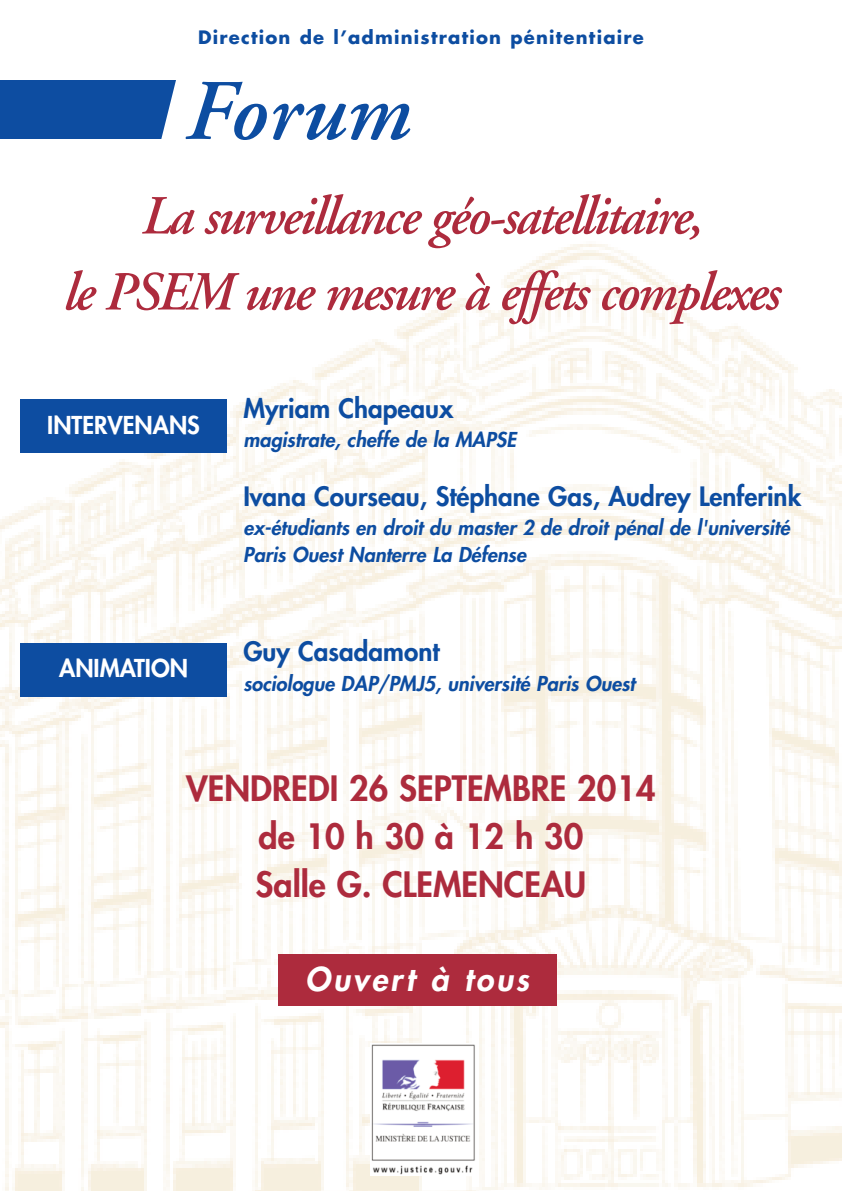
<style>
.page{position:relative;width:842px;height:1191px;background:#fff}
.page>*{position:absolute;margin:0;border:0;box-sizing:border-box;transform-origin:0 0}
.t1{font:italic 600 86px "Adobe Garamond";letter-spacing:.005em;color:#0d4da1}
.t2{font:italic 600 55px/76px "Adobe Garamond";letter-spacing:-.04em;color:#ad2b3d;text-align:center;scale:.96 1}
.t3{font:800 34px/48px "Futura";color:#ad2b3d;text-align:center}
.t4{font:italic 800 32px "Futura";letter-spacing:.085em;color:#fff}
.t5{font:800 26px "Futura";color:#0d4da1}
.t6{font:800 24px "Futura";color:#fff}
.t7{font:italic 800 20px/26.6px "Futura";color:#0d4da1}
.t8{font:700 18px "Futura";letter-spacing:.07em;color:#0d4da1}
</style>
<div class="page">
<img style="left:0;top:244px;width:842px;height:947px">
<div style="left:0;top:81px;width:177px;height:58px;background:#0d4da1"></div>
<div style="left:278px;top:954px;width:278px;height:51px;background:#ad2b3d"></div>
<div style="left:20px;top:643px;width:207px;height:53px;background:#0d4da1"></div>
<div style="left:20px;top:399px;width:207px;height:54px;background:#0d4da1"></div>
<svg style="left:160px;top:80px;width:17px;height:59px"></svg>
<img style="left:370px;top:1043px;width:105px;height:132px">
<p class="t8" style="left:198px;top:29px;width:447px">Direction de l’administration pénitentiaire</p>
<h1 class="t1" style="left:182px;top:77px;width:227px">Forum</h1>
<h2 class="t2" style="left:62px;top:183px;width:748px">La surveillance géo-satellitaire,<br>le PSEM une mesure à effets complexes</h2>
<p class="t6" style="left:47px;top:413px;width:154px">INTERVENANS</p>
<p class="t6" style="left:59px;top:657px;width:130px">ANIMATION</p>
<h3 class="t5" style="left:243px;top:396px;width:212px">Myriam Chapeaux</h3>
<p class="t7" style="left:243px;top:428px;width:274px">magistrate, cheffe de la MAPSE</p>
<h3 class="t5" style="left:243px;top:484px;width:559px">Ivana Courseau, Stéphane Gas, Audrey Lenferink</h3>
<p class="t7" style="left:243px;top:516px;width:548px">ex-étudiants en droit du master 2 de droit pénal de l'université<br>Paris Ouest Nanterre La Défense</p>
<h3 class="t5" style="left:243px;top:639px;width:198px">Guy Casadamont</h3>
<p class="t7" style="left:243px;top:671px;width:393px">sociologue DAP/PMJ5, université Paris Ouest</p>
<h3 class="t3" style="left:186px;top:767px;width:471px">VENDREDI 26 SEPTEMBRE 2014 de10h30à12h30<br>Salle G. CLEMENCEAU</h3>
<h3 class="t4" style="left:305px;top:964px;width:225px">Ouvert à tous</h3>
</div>
